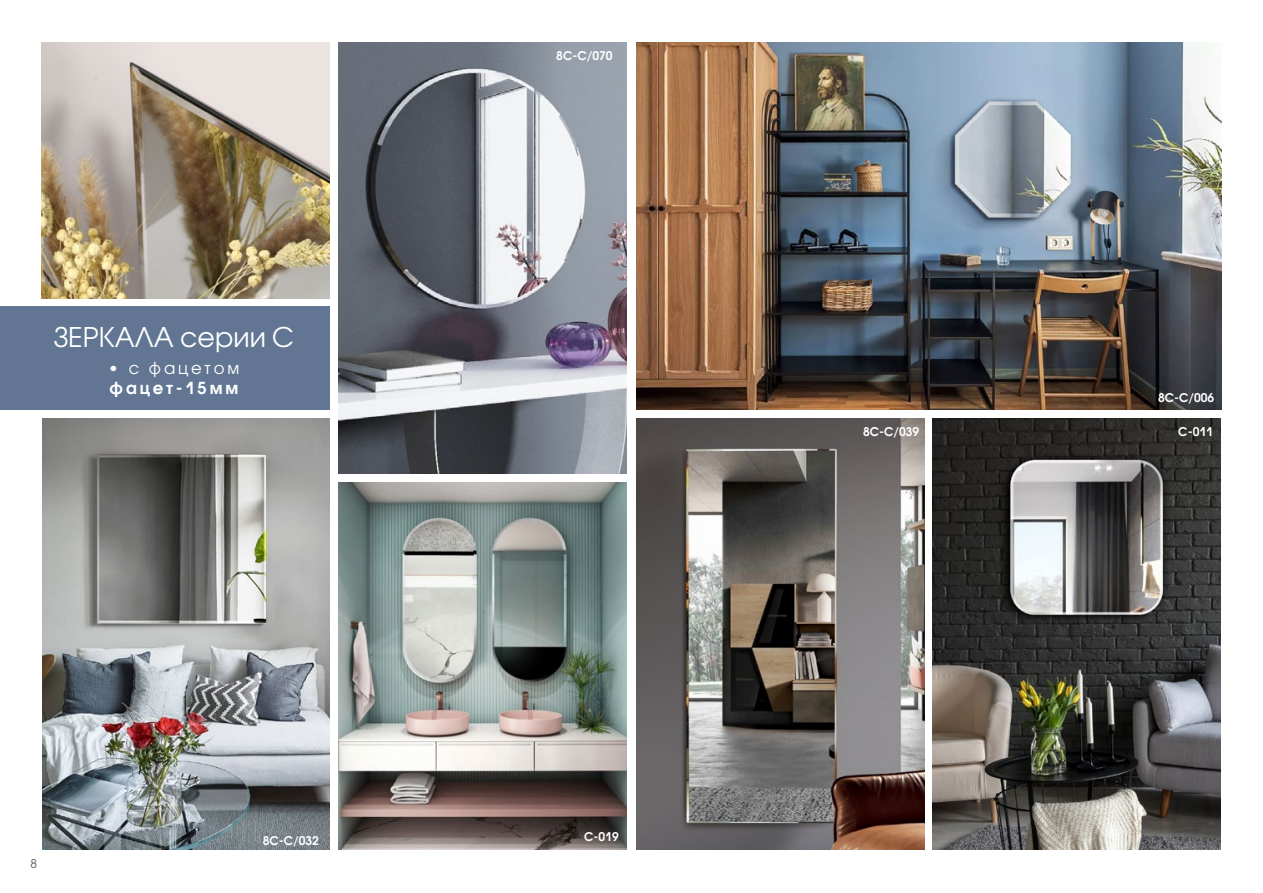
<style>
.page{position:relative;width:1263px;height:893px;background:#fff}
.page>*{position:absolute;margin:0;border:0;box-sizing:border-box;transform-origin:0 0}
.t1{font:27px "Avant Garde Gothic C";color:#fff}
.t2{font:600 16.5px/19.8px "Avant Garde Gothic C";letter-spacing:.17em;color:#fff}
.t3{font:600 12px "Avant Garde Gothic C";color:#fff}
.t4{font:12px "Avant Garde Gothic C";color:#575756}
.s1{font-family:"AG Opus";font-weight:400}
.s2{font-weight:400}
</style>
<div class="page">
<img style="left:338px;top:482px;width:288px;height:368px">
<img style="left:636px;top:43px;width:585px;height:367px">
<div style="left:0;top:307px;width:330px;height:103px;background:#627693"></div>
<img style="left:42px;top:43px;width:288px;height:255px">
<img style="left:338px;top:43px;width:288px;height:431px">
<img style="left:932px;top:418px;width:288px;height:432px">
<img style="left:636px;top:418px;width:288px;height:432px">
<img style="left:43px;top:418px;width:287px;height:432px">
<h1 class="t1" style="left:54px;top:322px;width:242px">ЗЕРКАЛА серии С</h1>
<h2 class="t2" style="left:109px;top:358px;width:132px"><span class="s1">•</span> <span class="s2">с фацетом </span>фацет-15мм</h2>
<p class="t4" style="left:31px;top:857px;width:8px">8</p>
<p class="t3" style="left:263px;top:833px;width:58px">8C-C/032</p>
<p class="t3" style="left:556px;top:48px;width:58px">8C-C/070</p>
<p class="t3" style="left:584px;top:829px;width:36px">C-019</p>
<p class="t3" style="left:1158px;top:391px;width:58px">8C-С/006</p>
<p class="t3" style="left:863px;top:424px;width:58px">8C-С/039</p>
<p class="t3" style="left:1178px;top:424px;width:36px">C-011</p>
</div>
